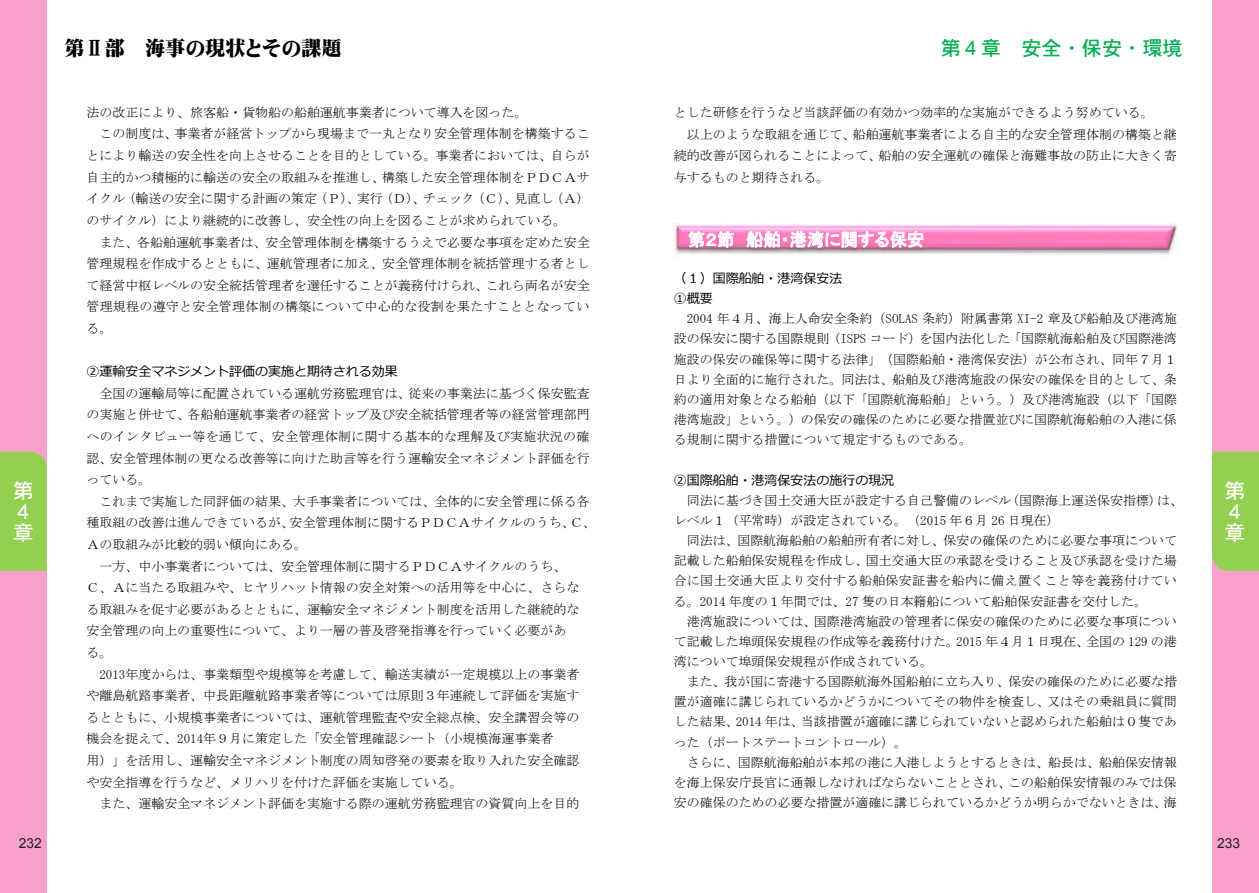
<style>
.page{position:relative;width:1259px;height:893px;background:#fff}
.page>*{position:absolute;margin:0;border:0;box-sizing:border-box;transform-origin:0 0}
.t1{font:21px/21px "DFHS Gothic W5 WIN RKSJ H";color:#fff}
.t2{font:20.1px "Mingti EGP Ultra SJIS";color:#000}
.t3{font:20.1px "DFHS Gothic W5 WIN RKSJ H";color:#00b050}
.t4{font:17.25px "MS P Gothic";letter-spacing:.005em;color:#fff}
.t5{font:13.8px "Arial";color:#231f20}
.t6{font:12.9px/20.1px "MS Mincho";color:#000;text-align:justify}
.t7{font:12.9px/20.2px "Meiryo";color:#000}
.t8{font:12.9px "MS Mincho";letter-spacing:.02em;color:#000}
</style>
<div class="page">
<img style="left:672px;top:224px;width:506px;height:31px">
<svg style="left:688px;top:231px;width:46px;height:17px"></svg>
<svg style="left:746px;top:231px;width:177px;height:17px"></svg>
<div style="left:0;top:0;width:47px;height:893px;background:#f7a1ca"></div>
<div style="left:0;top:452px;width:47px;height:119px;background:#92d050"></div>
<div style="left:1212px;top:0;width:47px;height:893px;background:#f7a1ca"></div>
<div style="left:1212px;top:452px;width:47px;height:119px;background:#92d050"></div>
<h2 class="t2" style="left:64px;top:38px;width:279px">第Ⅱ部 海事の現状とその課題</h2>
<h2 class="t3" style="left:940px;top:38px;width:243px">第４章 安全・保安・環境</h2>
<p class="t6" style="left:87px;top:102px;width:442px">法の改正により、旅客船・貨物船の船舶運航事業者について導入を図った。</p>
<p class="t6" style="left:99px;top:124px;width:491px">この制度は、事業者が経営トップから現場まで一丸となり安全管理体制を構築するこ</p>
<p class="t6" style="left:87px;top:145px;width:505px">とにより輸送の安全性を向上させることを目的としている。事業者においては、自らが</p>
<p class="t6" style="left:87px;top:167px;width:504px">自主的かつ積極的に輸送の安全の取組みを推進し、構築した安全管理体制をＰＤＣＡサ</p>
<p class="t6" style="left:87px;top:189px;width:504px">イクル（輸送の安全に関する計画の策定（Ｐ）、実行（Ｄ）、チェック（Ｃ）、見直し（Ａ）</p>
<p class="t6" style="left:87px;top:210px;width:481px">のサイクル）により継続的に改善し、安全性の向上を図ることが求められている。</p>
<p class="t6" style="left:100px;top:232px;width:491px">また、各船舶運航事業者は、安全管理体制を構築するうえで必要な事項を定めた安全</p>
<p class="t6" style="left:87px;top:253px;width:505px">管理規程を作成するとともに、運航管理者に加え、安全管理体制を統括管理する者とし</p>
<p class="t6" style="left:87px;top:275px;width:504px">て経営中枢レベルの安全統括管理者を選任することが義務付けられ、これら両名が安全</p>
<p class="t8" style="left:87px;top:300px;width:504px">管理規程の遵守と安全管理体制の構築について中心的な役割を果たすこととなってい</p>
<p class="t6" style="left:87px;top:318px;width:27px">る。</p>
<p class="t7" style="left:87px;top:362px;width:313px">②運輸安全マネジメント評価の実施と期待される効果</p>
<p class="t6" style="left:87px;top:382px;width:504px;line-height:21.6px;text-indent:13px">全国の運輸局等に配置されている運航労務監理官は、従来の事業法に基づく保安監査の実施と併せて、各船舶運航事業者の経営トップ及び安全統括管理者等の経営管理部門へのインタビュー等を通じて、安全管理体制に関する基本的な理解及び実施状況の確認、安全管理体制の更なる改善等に向けた助言等を行う運輸安全マネジメント評価を行っている。</p>
<p class="t6" style="left:99px;top:491px;width:492px">これまで実施した同評価の結果、大手事業者については、全体的に安全管理に係る各</p>
<p class="t6" style="left:87px;top:513px;width:511px">種取組の改善は進んできているが、安全管理体制に関するＰＤＣＡサイクルのうち、Ｃ、</p>
<p class="t6" style="left:87px;top:534px;width:222px">Ａの取組みが比較的弱い傾向にある。</p>
<p class="t6" style="left:99px;top:556px;width:468px">一方、中小事業者については、安全管理体制に関するＰＤＣＡサイクルのうち、</p>
<p class="t6" style="left:87px;top:577px;width:494px">Ｃ、Ａに当たる取組みや、ヒヤリハット情報の安全対策への活用等を中心に、さらな</p>
<p class="t6" style="left:87px;top:599px;width:494px">る取組みを促す必要があるとともに、運輸安全マネジメント制度を活用した継続的な</p>
<p class="t6" style="left:87px;top:621px;width:481px">安全管理の向上の重要性について、より一層の普及啓発指導を行っていく必要があ</p>
<p class="t6" style="left:87px;top:642px;width:27px">る。</p>
<p class="t6" style="left:99px;top:664px;width:481px">2013年度からは、事業類型や規模等を考慮して、輸送実績が一定規模以上の事業者</p>
<p class="t6" style="left:87px;top:685px;width:494px">や離島航路事業者、中長距離航路事業者等については原則３年連続して評価を実施す</p>
<p class="t6" style="left:87px;top:707px;width:494px">るとともに、小規模事業者については、運航管理監査や安全総点検、安全講習会等の</p>
<p class="t6" style="left:87px;top:729px;width:468px">機会を捉えて、2014年９月に策定した「安全管理確認シート（小規模海運事業者</p>
<p class="t6" style="left:87px;top:750px;width:494px">用）」を活用し、運輸安全マネジメント制度の周知啓発の要素を取り入れた安全確認</p>
<p class="t6" style="left:87px;top:772px;width:377px">や安全指導を行うなど、メリハリを付けた評価を実施している。</p>
<p class="t6" style="left:99px;top:794px;width:481px">また、運輸安全マネジメント評価を実施する際の運航労務監理官の資質向上を目的</p>
<p class="t6" style="left:674px;top:102px;width:481px">とした研修を行うなど当該評価の有効かつ効率的な実施ができるよう努めている。</p>
<p class="t6" style="left:687px;top:124px;width:491px">以上のような取組を通じて、船舶運航事業者による自主的な安全管理体制の構築と継</p>
<p class="t6" style="left:674px;top:146px;width:504px">続的改善が図られることによって、船舶の安全運航の確保と海難事故の防止に大きく寄</p>
<p class="t6" style="left:674px;top:167px;width:157px">与するものと期待される。</p>
<h3 class="t4" style="left:688px;top:231px;width:238px">第２節 船舶・港湾に関する保安</h3>
<p class="t7" style="left:674px;top:269px;width:170px">（１）国際船舶・港湾保安法<br>①概要</p>
<p class="t6" style="left:674px;top:309px;width:505px;text-indent:13px">2004 年４月、海上人命安全条約（SOLAS 条約）附属書第 XI-2 章及び船舶及び港湾施設の保安に関する国際規則（ISPS コード）を国内法化した「国際航海船舶及び国際港湾施設の保安の確保等に関する法律」（国際船舶・港湾保安法）が公布され、同年７月１日より全面的に施行された。同法は、船舶及び港湾施設の保安の確保を目的として、条約の適用対象となる船舶（以下「国際航海船舶」という。）及び港湾施設（以下「国際港湾施設」という。）の保安の確保のために必要な措置並びに国際航海船舶の入港に係る規制に関する措置について規定するものである。</p>
<p class="t7" style="left:674px;top:470px;width:222px">②国際船舶・港湾保安法の施⾏の現況</p>
<p class="t6" style="left:674px;top:490px;width:511px;text-indent:13px">同法に基づき国土交通大臣が設定する自己警備のレベル（国際海上運送保安指標）は、レベル１（平常時）が設定されている。（2015 年６月 26 日現在）</p>
<p class="t6" style="left:674px;top:530px;width:505px;text-indent:13px">同法は、国際航海船舶の船舶所有者に対し、保安の確保のために必要な事項について記載した船舶保安規程を作成し、国土交通大臣の承認を受けること及び承認を受けた場合に国土交通大臣より交付する船舶保安証書を船内に備え置くこと等を義務付けている。2014 年度の１年間では、27 隻の日本籍船について船舶保安証書を交付した。</p>
<p class="t6" style="left:674px;top:611px;width:504px;text-indent:13px">港湾施設については、国際港湾施設の管理者に保安の確保のために必要な事項について記載した埠頭保安規程の作成等を義務付けた。2015 年４月１日現在、全国の 129 の港湾について埠頭保安規程が作成されている。</p>
<p class="t6" style="left:674px;top:671px;width:505px;text-indent:13px">また、我が国に寄港する国際航海外国船舶に立ち入り、保安の確保のために必要な措置が適確に講じられているかどうかについてその物件を検査し、又はその乗組員に質問した結果、2014 年は、当該措置が適確に講じられていないと認められた船舶は０隻であった（ポートステートコントロール）。</p>
<p class="t6" style="left:674px;top:752px;width:505px;text-indent:13px">さらに、国際航海船舶が本邦の港に入港しようとするときは、船長は、船舶保安情報を海上保安庁長官に通報しなければならないこととされ、この船舶保安情報のみでは保安の確保のための必要な措置が適確に講じられているかどうか明らかでないときは、海</p>
<h1 class="t1" style="left:13px;top:480px;width:22px">第<br>４章</h1>
<h1 class="t1" style="left:1224px;top:480px;width:22px">第<br>４章</h1>
<p class="t5" style="left:19px;top:834px;width:25px">232</p>
<p class="t5" style="left:1217px;top:834px;width:25px">233</p>
</div>
